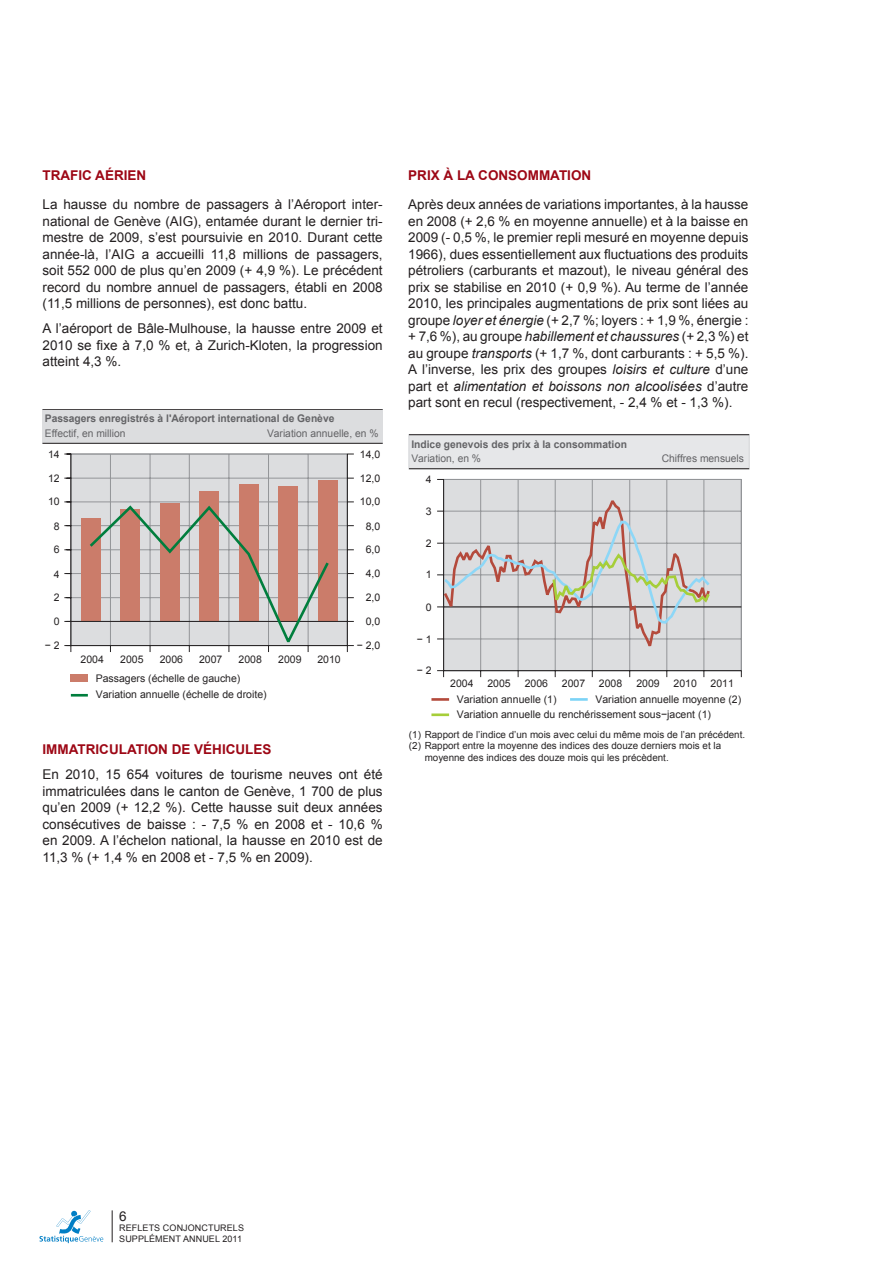
<style>
.page{position:relative;width:893px;height:1263px;background:#fff}
.page>*{position:absolute;margin:0;border:0;box-sizing:border-box;transform-origin:0 0}
.t1{font:13.5px/16.5px "Arial";color:#231f20;text-align:justify}
.t2{font:700 13.5px "Arial";color:#9d0715}
.t3{font:10.5px/15.3px "Arial";color:#262324}
.t4{font:700 10.5px "Arial";color:#636366}
.t5{font:10.5px "Arial";color:#636366}
.t6{font:10.5px "Arial";color:#231f20}
.t7{font:9.75px "Arial";color:#262324}
.t8{font:9px/10.5px "Arial";letter-spacing:.01em;color:#231f20}
.s1{font-style:italic}
</style>
<div class="page">
<hr style="left:112px;top:1210px;width:1px;height:32px;background:#231f20">
<svg style="left:39px;top:1210px;width:64px;height:33px"></svg>
<div style="left:409px;top:435px;width:340px;height:34px;background:#e6e7e9"></div>
<div style="left:408px;top:434px;width:342px;height:35px;border:2px solid #dcdddf"></div>
<hr style="left:409px;top:468px;width:340px;height:1px;background:#231f20">
<hr style="left:409px;top:434px;width:340px;height:1px;background:#231f20">
<hr style="left:431px;top:698px;width:18px;height:3px;background:#b44a3c">
<hr style="left:570px;top:698px;width:18px;height:3px;background:#7cd3f6">
<hr style="left:431px;top:713px;width:18px;height:3px;background:#a6ce39">
<div style="left:444px;top:479px;width:297px;height:192px;background:#dcdddf"></div>
<hr style="left:704px;top:479px;width:1px;height:192px;background:#939598">
<hr style="left:667px;top:479px;width:1px;height:192px;background:#939598">
<hr style="left:629px;top:479px;width:1px;height:192px;background:#939598">
<hr style="left:592px;top:479px;width:1px;height:192px;background:#939598">
<hr style="left:555px;top:479px;width:1px;height:192px;background:#939598">
<hr style="left:518px;top:479px;width:1px;height:192px;background:#939598">
<hr style="left:480px;top:479px;width:1px;height:192px;background:#939598">
<hr style="left:443px;top:511px;width:298px;height:1px;background:#939598">
<hr style="left:443px;top:543px;width:298px;height:1px;background:#939598">
<hr style="left:443px;top:575px;width:298px;height:1px;background:#939598">
<hr style="left:443px;top:639px;width:298px;height:1px;background:#939598">
<hr style="left:741px;top:479px;width:1px;height:192px;background:#939598">
<hr style="left:443px;top:479px;width:298px;height:1px;background:#939598">
<hr style="left:443px;top:607px;width:298px;height:1px;background:#262324">
<hr style="left:443px;top:670px;width:298px;height:1px;background:#262324">
<hr style="left:443px;top:479px;width:1px;height:192px;background:#262324">
<svg style="left:437px;top:670px;width:7px;height:7px"></svg>
<svg style="left:437px;top:495px;width:275px;height:159px"></svg>
<div style="left:43px;top:409px;width:340px;height:34px;background:#dcdddf"></div>
<hr style="left:43px;top:443px;width:340px;height:1px;background:#231f20">
<hr style="left:43px;top:409px;width:340px;height:1px;background:#231f20">
<div style="left:71px;top:674px;width:17px;height:8px;background:#cb7c6a"></div>
<svg style="left:71px;top:694px;width:17px;height:2px"></svg>
<div style="left:71px;top:454px;width:276px;height:191px;background:#dcdddf"></div>
<hr style="left:308px;top:454px;width:1px;height:191px;background:#939598">
<hr style="left:268px;top:454px;width:1px;height:191px;background:#939598">
<hr style="left:229px;top:454px;width:1px;height:191px;background:#939598">
<hr style="left:189px;top:454px;width:1px;height:191px;background:#939598">
<hr style="left:150px;top:454px;width:1px;height:191px;background:#939598">
<hr style="left:110px;top:454px;width:1px;height:191px;background:#939598">
<hr style="left:71px;top:478px;width:277px;height:1px;background:#939598">
<hr style="left:71px;top:502px;width:277px;height:1px;background:#939598">
<hr style="left:71px;top:525px;width:277px;height:1px;background:#939598">
<hr style="left:71px;top:549px;width:277px;height:1px;background:#939598">
<hr style="left:71px;top:573px;width:277px;height:1px;background:#939598">
<hr style="left:71px;top:597px;width:277px;height:1px;background:#939598">
<div style="left:81px;top:518px;width:20px;height:103px;background:#cb7c6a"></div>
<div style="left:199px;top:491px;width:20px;height:130px;background:#cb7c6a"></div>
<div style="left:239px;top:484px;width:19px;height:137px;background:#cb7c6a"></div>
<div style="left:278px;top:486px;width:20px;height:135px;background:#cb7c6a"></div>
<div style="left:318px;top:480px;width:20px;height:141px;background:#cb7c6a"></div>
<hr style="left:71px;top:454px;width:277px;height:1px;background:#939598">
<hr style="left:71px;top:621px;width:277px;height:1px;background:#262324">
<hr style="left:347px;top:454px;width:1px;height:191px;background:#262324">
<hr style="left:71px;top:645px;width:277px;height:1px;background:#262324">
<hr style="left:71px;top:454px;width:1px;height:191px;background:#262324">
<svg style="left:347px;top:645px;width:7px;height:7px"></svg>
<svg style="left:64px;top:645px;width:8px;height:7px"></svg>
<svg style="left:87px;top:503px;width:244px;height:149px"></svg>
<p class="t2" style="left:43px;top:166px;width:81px">Trafic aérien</p>
<p class="t1" style="left:43px;top:196px;width:342px">La hausse du nombre de passagers à l’Aéroport inter&shy;national de Genève (AIG), entamée durant le dernier tri&shy;mestre de 2009, s’est poursuivie en 2010. Durant cette année-là, l’AIG a accueilli 11,8 millions de passagers, soit 552 000 de plus qu’en 2009 (+ 4,9 %). Le précédent record du nombre annuel de passagers, établi en 2008 (11,5 millions de personnes), est donc battu.</p>
<p class="t1" style="left:43px;top:320px;width:342px">A l’aéroport de Bâle-Mulhouse, la hausse entre 2009 et 2010 se fixe à 7,0 % et, à Zurich-Kloten, la progression atteint 4,3 %.</p>
<p class="t4" style="left:45px;top:412px;width:291px">Passagers enregistrés à l'Aéroport international de Genève</p>
<p class="t5" style="left:45px;top:426px;width:82px">Effectif, en million</p>
<p class="t5" style="left:267px;top:426px;width:113px">Variation annuelle, en %</p>
<p class="t3" style="left:48px;top:446px;width:13px">14</p>
<p class="t6" style="left:360px;top:447px;width:22px">14,0</p>
<p class="t3" style="left:48px;top:470px;width:13px">12</p>
<p class="t6" style="left:360px;top:471px;width:22px">12,0</p>
<p class="t3" style="left:48px;top:494px;width:13px">10</p>
<p class="t6" style="left:360px;top:495px;width:22px">10,0</p>
<p class="t3" style="left:54px;top:518px;width:7px">8</p>
<p class="t6" style="left:366px;top:519px;width:16px">8,0</p>
<p class="t3" style="left:54px;top:542px;width:7px">6</p>
<p class="t6" style="left:366px;top:543px;width:16px">6,0</p>
<p class="t3" style="left:54px;top:566px;width:7px">4</p>
<p class="t6" style="left:366px;top:567px;width:16px">4,0</p>
<p class="t3" style="left:54px;top:590px;width:7px">2</p>
<p class="t6" style="left:366px;top:591px;width:16px">2,0</p>
<p class="t3" style="left:54px;top:614px;width:7px">0</p>
<p class="t6" style="left:366px;top:615px;width:16px">0,0</p>
<p class="t3" style="left:45px;top:638px;width:16px">− 2</p>
<p class="t6" style="left:357px;top:639px;width:25px">− 2,0</p>
<p class="t3" style="left:81px;top:651px;width:25px">2004</p>
<p class="t3" style="left:120px;top:651px;width:25px">2005</p>
<p class="t3" style="left:160px;top:651px;width:25px">2006</p>
<p class="t3" style="left:199px;top:651px;width:25px">2007</p>
<p class="t3" style="left:239px;top:651px;width:25px">2008</p>
<p class="t3" style="left:278px;top:651px;width:25px">2009</p>
<p class="t3" style="left:317px;top:651px;width:25px">2010</p>
<p class="t3" style="left:96px;top:670px;width:173px;line-height:16px">Passagers (échelle de gauche)<br>Variation annuelle (échelle de droite)</p>
<p class="t2" style="left:43px;top:741px;width:102px">Immatriculation</p>
<p class="t2" style="left:172px;top:741px;width:74px">de véhicules</p>
<p class="t1" style="left:43px;top:766px;width:342px">En 2010, 15 654 voitures de tourisme neuves ont été immatriculées dans le canton de Genève, 1 700 de plus qu’en 2009 (+ 12,2 %). Cette hausse suit deux années consécutives de baisse : - 7,5 % en 2008 et - 10,6 % en 2009. A l’échelon national, la hausse en 2010 est de 11,3 % (+ 1,4 % en 2008 et - 7,5 % en 2009).</p>
<p class="t2" style="left:408px;top:166px;width:91px">Prix à la conso</p>
<p class="t2" style="left:528px;top:166px;width:40px">mmation</p>
<p class="t1" style="left:408px;top:196px;width:342px">Après deux années de variations importantes, à la hausse en 2008 (+ 2,6 % en moyenne annuelle) et à la baisse en 2009 (- 0,5 %, le premier repli mesuré en moyenne depuis 1966), dues essentiellement aux fluctuations des produits pétroliers (carburants et mazout), le niveau général des prix se stabilise en 2010 (+ 0,9 %). Au terme de l’année 2010, les principales augmentations de prix sont liées au groupe <span class="s1">loyer et énergie</span> (+ 2,7 %; loyers : + 1,9 %, énergie : + 7,6 %), au groupe <span class="s1">habillement et chaussures</span> (+ 2,3 %) et au groupe <span class="s1">transports</span> (+ 1,7 %, dont carburants : + 5,5 %).<br>A l’inverse, les prix des groupes <span class="s1">loisirs et culture</span> d’une part et <span class="s1">alimentation et boissons non alcoolisées</span> d’autre part sont en recul (respectivement, - 2,4 % et - 1,3 %).</p>
<p class="t4" style="left:411px;top:437px;width:217px">Indice genevois des prix à la consommation</p>
<p class="t5" style="left:411px;top:452px;width:71px">Variation, en %</p>
<p class="t5" style="left:662px;top:452px;width:84px">Chiffres mensuels</p>
<p class="t6" style="left:426px;top:472px;width:7px">4</p>
<p class="t6" style="left:426px;top:504px;width:7px">3</p>
<p class="t6" style="left:426px;top:536px;width:7px">2</p>
<p class="t6" style="left:426px;top:568px;width:7px">1</p>
<p class="t6" style="left:426px;top:600px;width:7px">0</p>
<p class="t6" style="left:417px;top:632px;width:16px">− 1</p>
<p class="t6" style="left:417px;top:664px;width:16px">− 2</p>
<p class="t3" style="left:450px;top:676px;width:25px">2004</p>
<p class="t3" style="left:487px;top:676px;width:25px">2005</p>
<p class="t3" style="left:525px;top:676px;width:25px">2006</p>
<p class="t3" style="left:562px;top:676px;width:25px">2007</p>
<p class="t3" style="left:599px;top:676px;width:25px">2008</p>
<p class="t3" style="left:636px;top:676px;width:25px">2009</p>
<p class="t3" style="left:673px;top:676px;width:25px">2010</p>
<p class="t3" style="left:711px;top:676px;width:25px">2011</p>
<p class="t3" style="left:457px;top:692px;width:286px;text-indent:139px">Variation annuelle moyenne (2)<br>Variation annuelle du renchérissement sous−jacent (1)</p>
<p class="t7" style="left:409px;top:728px;width:338px">(1) Rapport de l’indice d’un mois avec celui du même mois de l’an précédent.</p>
<p class="t7" style="left:409px;top:740px;width:314px">(2) Rapport entre la moyenne des indices des douze derniers mois et la</p>
<p class="t7" style="left:425px;top:751px;width:246px">moyenne des indices des douze mois qui les précèdent.</p>
<p class="t3" style="left:457px;top:692px;width:101px">Variation annuelle (1)</p>
<p class="t1" style="left:119px;top:1208px;width:9px">6</p>
<p class="t8" style="left:119px;top:1223px;width:126px">Reflets conjoncturels<br>SUPPLÉMENT</p>
<p class="t8" style="left:183px;top:1233px;width:8px">ANNUEL</p>
<p class="t8" style="left:222px;top:1233px;width:21px">2011</p>
</div>
